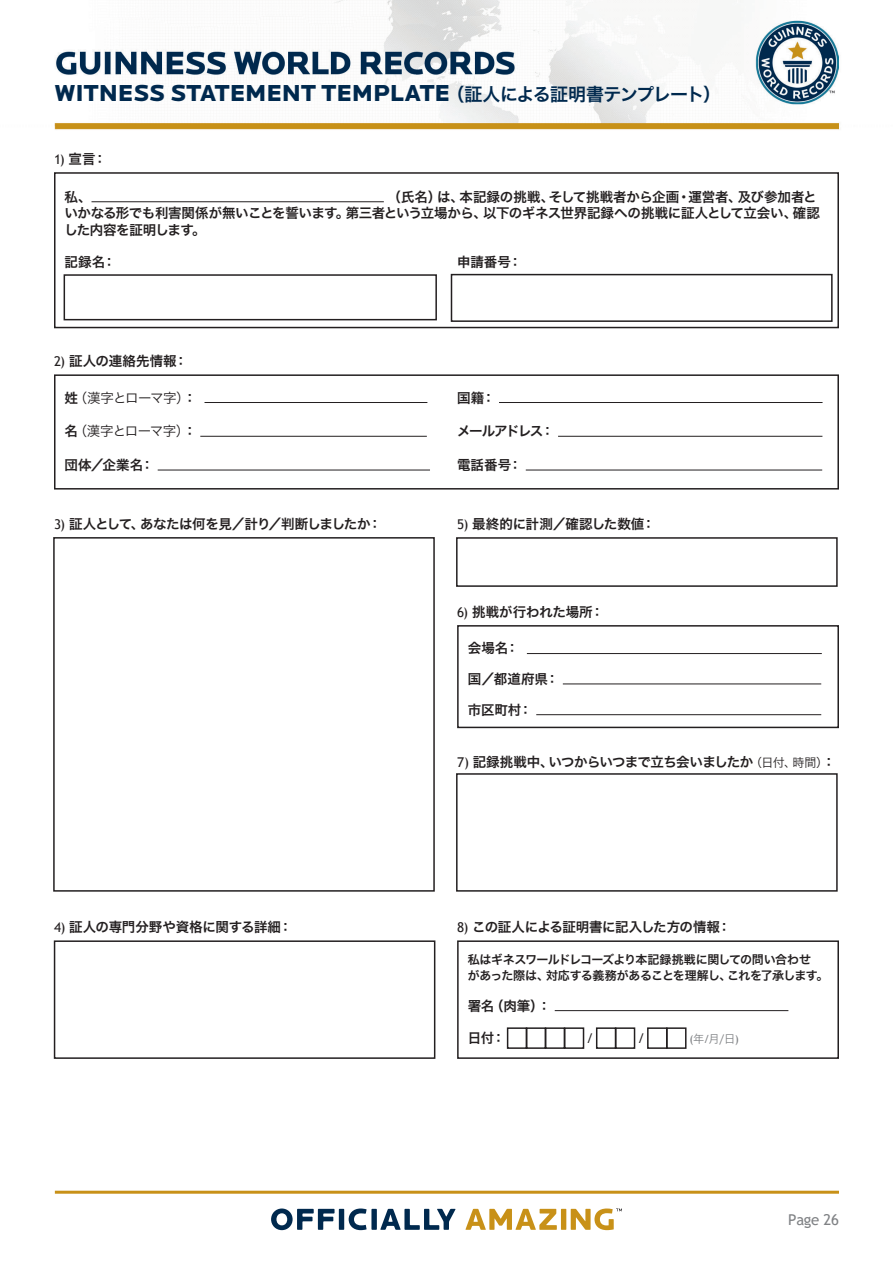
<style>
.page{position:relative;width:893px;height:1263px;background:#fff}
.page>*{position:absolute;margin:0;border:0;box-sizing:border-box;transform-origin:0 0}
.t1{font:900 24px "Locator";color:#00294e}
.Heading{font:15px "Trebuchet MS";letter-spacing:-.02em;color:#808285}
.Field_Text{font:13.5px/16.5px "Hira Kaku Pro W6";letter-spacing:-.025em;color:#231f20}
.Form_fields{font:13.5px "Hira Kaku Pro W6";letter-spacing:-.02em;color:#231f20}
.Form_fields-2{font:13.5px "Hira Kaku Pro W6";letter-spacing:-.045em;color:#231f20}
.Field_Text-2{font:13.5px "Hira Kaku Pro W3";letter-spacing:-.06em;color:#231f20}
.Form_fields-3{font:13.5px "Hira Kaku Pro W6";letter-spacing:.01em;color:#231f20}
.Field_Text-3{font:13.5px "Hira Kaku Pro W6";letter-spacing:-.105em;color:#231f20}
.Field_Text-4{font:13.5px "Trebuchet MS";color:#231f20}
.Field_Text-5{font:12px/16.5px "Hira Kaku Pro W6";letter-spacing:-.04em;color:#231f20}
.Field_Text-6{font:11.25px "Hira Kaku Pro W3";color:#808285}
.s1{font-family:"Hira Kaku Pro W6";font-weight:400;font-size:18px}
.s2{font-family:"Trebuchet MS"}
.s3{font-family:"Hira Kaku Pro W6"}
.s4{font-family:"Hira Kaku Pro W3";font-size:12px}
</style>
<div class="page">
<div style="left:507px;top:1027px;width:20px;height:22px;border:2px solid #231f20"></div>
<div style="left:596px;top:1027px;width:20px;height:22px;border:2px solid #231f20"></div>
<div style="left:526px;top:1027px;width:20px;height:22px;border:2px solid #231f20"></div>
<div style="left:615px;top:1027px;width:20px;height:22px;border:2px solid #231f20"></div>
<div style="left:545px;top:1027px;width:20px;height:22px;border:2px solid #231f20"></div>
<div style="left:647px;top:1027px;width:20px;height:22px;border:2px solid #231f20"></div>
<div style="left:564px;top:1027px;width:20px;height:22px;border:2px solid #231f20"></div>
<div style="left:666px;top:1027px;width:20px;height:22px;border:2px solid #231f20"></div>
<img style="left:54px;top:0;width:786px;height:130px">
<svg style="left:271px;top:1208px;width:64px;height:22px"></svg>
<div style="left:339px;top:1209px;width:5px;height:21px;background:#00294e"></div>
<svg style="left:349px;top:1208px;width:18px;height:22px"></svg>
<div style="left:371px;top:1209px;width:6px;height:21px;background:#00294e"></div>
<svg style="left:380px;top:1209px;width:76px;height:21px"></svg>
<svg style="left:465px;top:1209px;width:92px;height:21px"></svg>
<div style="left:561px;top:1209px;width:5px;height:21px;background:#c89118"></div>
<svg style="left:571px;top:1208px;width:51px;height:22px"></svg>
<hr style="left:55px;top:1191px;width:784px;height:3px;background:#c89118">
<div style="left:54px;top:374px;width:785px;height:115px;border:2px solid #231f20"></div>
<div style="left:457px;top:625px;width:382px;height:103px;border:2px solid #231f20"></div>
<div style="left:54px;top:172px;width:785px;height:156px;border:2px solid #231f20"></div>
<div style="left:457px;top:940px;width:382px;height:119px;border:2px solid #231f20"></div>
<hr style="left:205px;top:402px;width:222px;height:1px;background:#231f20">
<hr style="left:200px;top:436px;width:227px;height:1px;background:#231f20">
<hr style="left:158px;top:470px;width:272px;height:1px;background:#231f20">
<hr style="left:527px;top:653px;width:295px;height:1px;background:#231f20">
<hr style="left:563px;top:684px;width:258px;height:1px;background:#231f20">
<hr style="left:536px;top:714px;width:285px;height:1px;background:#231f20">
<hr style="left:91px;top:201px;width:293px;height:1px;background:#231f20">
<hr style="left:555px;top:1010px;width:233px;height:1px;background:#231f20">
<hr style="left:499px;top:402px;width:323px;height:1px;background:#231f20">
<hr style="left:558px;top:436px;width:264px;height:1px;background:#231f20">
<hr style="left:526px;top:470px;width:296px;height:1px;background:#231f20">
<div style="left:451px;top:274px;width:382px;height:48px;border:2px solid #231f20"></div>
<div style="left:64px;top:274px;width:373px;height:46px;border:2px solid #231f20"></div>
<div style="left:53px;top:537px;width:382px;height:355px;border:2px solid #231f20"></div>
<div style="left:54px;top:940px;width:381px;height:119px;border:2px solid #231f20"></div>
<div style="left:456px;top:773px;width:382px;height:119px;border:2px solid #231f20"></div>
<div style="left:456px;top:537px;width:382px;height:50px;border:2px solid #231f20"></div>
<p class="t1" style="left:55px;top:79px;width:668px">WITNESS STATEMENT TEMPLATE <span class="s1">（証人による証明書テンプレート）</span></p>
<p class="Form_fields" style="left:54px;top:146px;width:54px"><span class="s2">1)</span> 宣言：</p>
<p class="Field_Text" style="left:65px;top:188px;width:757px;text-indent:323px">（氏名）は、本記録の挑戦、そして挑戦者から企画・運営者、及び参加者といかなる形でも利害関係が無いことを誓います。第三者という立場から、以下のギネス世界記録への挑戦に証人として立会い、確認した内容を証明します。</p>
<p class="Field_Text" style="left:65px;top:188px;width:28px">私、</p>
<p class="Form_fields" style="left:65px;top:250px;width:53px">記録名：</p>
<p class="Form_fields" style="left:457px;top:250px;width:66px">申請番号：</p>
<p class="Form_fields-3" style="left:54px;top:349px;width:135px"><span class="s2">2)</span> 証人の連絡先情報：</p>
<p class="Field_Text-2" style="left:65px;top:386px;width:134px"><span class="s3">姓</span>（漢字とローマ字）<span class="s3">：</span></p>
<p class="Field_Text-2" style="left:65px;top:419px;width:133px"><span class="s3">名</span>（漢字とローマ字）<span class="s3">：</span></p>
<p class="Field_Text" style="left:65px;top:456px;width:91px">団体／企業名：</p>
<p class="Form_fields-2" style="left:54px;top:511px;width:329px"><span class="s2">3)</span> 証人として、あなたは何を見／計り／判断しましたか：</p>
<p class="Field_Text" style="left:457px;top:389px;width:40px">国籍：</p>
<p class="Field_Text-3" style="left:457px;top:419px;width:99px">メールアドレス：</p>
<p class="Field_Text" style="left:457px;top:456px;width:66px">電話番号：</p>
<p class="Form_fields" style="left:457px;top:511px;width:200px"><span class="s2">5)</span> 最終的に計測／確認した数値：</p>
<p class="Form_fields" style="left:457px;top:599px;width:148px"><span class="s2">6)</span> 挑戦が行われた場所：</p>
<p class="Field_Text" style="left:468px;top:639px;width:53px">会場名：</p>
<p class="Field_Text" style="left:468px;top:670px;width:93px">国／都道府県：</p>
<p class="Field_Text" style="left:468px;top:701px;width:66px">市区町村：</p>
<p class="Form_fields-2" style="left:457px;top:750px;width:380px"><span class="s2">7)</span> 記録挑戦中、いつからいつまで立ち会いましたか<span class="s4">（日付、時間）</span>：</p>
<p class="Form_fields" style="left:54px;top:914px;width:240px"><span class="s2">4)</span> 証人の専門分野や資格に関する詳細：</p>
<p class="Form_fields" style="left:457px;top:914px;width:275px"><span class="s2">8)</span> この証人による証明書に記入した方の情報：</p>
<p class="Field_Text-5" style="left:468px;top:950px;width:362px">私はギネスワールドレコーズより本記録挑戦に関しての問い合わせ<br>があった際は、対応する義務があることを理解し、これを了承します。</p>
<p class="Field_Text" style="left:468px;top:997px;width:85px">署名（肉筆）：</p>
<p class="Field_Text" style="left:468px;top:1029px;width:39px">日付：</p>
<p class="Field_Text-4" style="left:586px;top:1030px;width:9px">/</p>
<p class="Field_Text-4" style="left:638px;top:1030px;width:9px">/</p>
<p class="Field_Text-6" style="left:689px;top:1029px;width:51px"><span class="s2">(</span>年<span class="s2">/</span>月/日<span class="s2">)</span></p>
<p class="Heading" style="left:788px;top:1210px;width:52px">Page 26</p>
</div>
